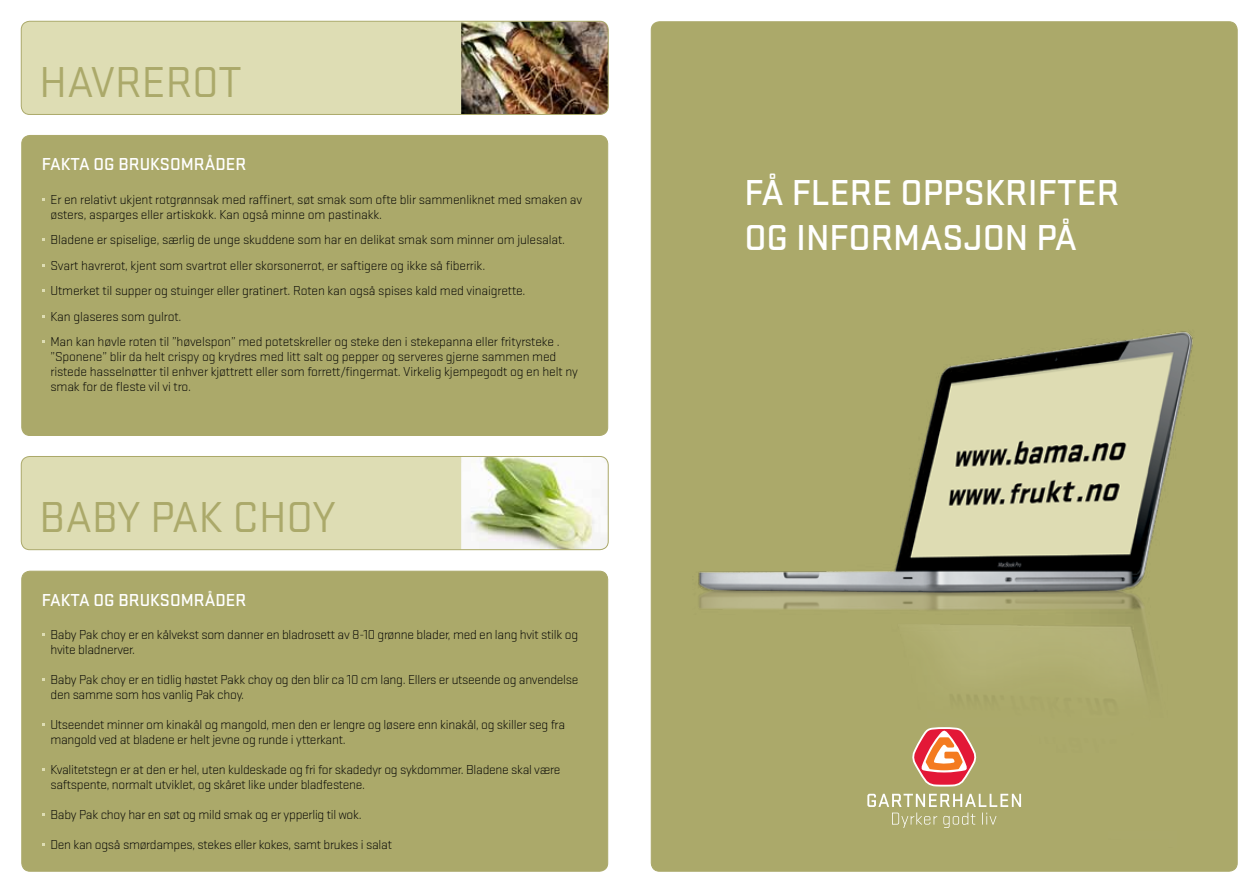
<style>
.page{position:relative;width:1259px;height:893px;background:#fff}
.page>*{position:absolute;margin:0;border:0;box-sizing:border-box;transform-origin:0 0}
.t1{font:45px "Stratum 1";color:#aba96a}
.t2{font:500 37.5px/45px "Stratum 1";color:#fff}
.t3{font:500 18px "Stratum 1";color:#fff}
.t4{font:300 13.5px/15px "Stratum 1";letter-spacing:-.015em;color:#000}
</style>
<div class="page">
<div style="left:21px;top:21px;width:587px;height:93px;background:#deddb4;border-radius:9px"></div>
<img style="left:461px;top:21px;width:147px;height:93px">
<div style="left:21px;top:21px;width:587px;height:94px;border:1px solid #aba96a;border-radius:9px"></div>
<div style="left:21px;top:456px;width:587px;height:94px;background:#deddb4;border-radius:9px"></div>
<img style="left:461px;top:456px;width:147px;height:94px">
<div style="left:21px;top:456px;width:587px;height:94px;border:1px solid #aba96a;border-radius:9px"></div>
<div style="left:22px;top:135px;width:586px;height:300px;background:#aba96a;border-radius:8px"></div>
<div style="left:22px;top:571px;width:586px;height:300px;background:#aba96a;border-radius:8px"></div>
<div style="left:651px;top:22px;width:586px;height:849px;background:#aba96a;border-radius:8px"></div>
<img style="left:652px;top:331px;width:541px;height:540px">
<svg style="left:911px;top:727px;width:66px;height:60px"></svg>
<svg style="left:867px;top:794px;width:154px;height:34px"></svg>
<h1 class="t1" style="left:40px;top:53px;width:203px">HAVREROT</h1>
<h3 class="t3" style="left:42px;top:152px;width:206px">FAKTA OG BRUKSOMRÅDER</h3>
<p class="t4" style="left:50px;top:191px;width:533px">Er en relativt ukjent rotgrønnsak med raffinert, søt smak som ofte blir sammenliknet med smaken av østers, asparges eller artiskokk. Kan også minne om pastinakk.</p>
<p class="t4" style="left:50px;top:226px;width:516px;line-height:25.5px">Bladene er spiselige, særlig de unge skuddene som har en delikat smak som minner om julesalat.<br>Svart havrerot, kjent som svartrot eller skorsonerrot, er saftigere og ikke så fiberrik.<br>Utmerket til supper og stuinger eller gratinert. Roten kan også spises kald med vinaigrette.<br>Kan glaseres som gulrot.<br>Man kan høvle roten til ”høvelspon” med potetskreller og steke den i stekepanna eller frityrsteke .</p>
<p class="t4" style="left:50px;top:349px;width:529px">”Sponene” blir da helt crispy og krydres med litt salt og pepper og serveres gjerne sammen med ristede hasselnøtter til enhver kjøttrett eller som forrett/fingermat. Virkelig kjempegodt og en helt ny smak for de fleste vil vi tro.</p>
<h1 class="t1" style="left:40px;top:488px;width:298px">BABY PAK CHOY</h1>
<h3 class="t3" style="left:42px;top:588px;width:206px">FAKTA OG BRUKSOMRÅDER</h3>
<p class="t4" style="left:50px;top:627px;width:529px">Baby Pak choy er en kålvekst som danner en bladrosett av 8-10 grønne blader, med en lang hvit stilk og hvite bladnerver.</p>
<p class="t4" style="left:50px;top:672px;width:529px">Baby Pak choy er en tidlig høstet Pakk choy og den blir ca 10 cm lang. Ellers er utseende og anvendelse den samme som hos vanlig Pak choy.</p>
<p class="t4" style="left:50px;top:717px;width:516px">Utseendet minner om kinakål og mangold, men den er lengre og løsere enn kinakål, og skiller seg fra mangold ved at bladene er helt jevne og runde i ytterkant.</p>
<p class="t4" style="left:50px;top:762px;width:511px">Kvalitetstegn er at den er hel, uten kuldeskade og fri for skadedyr og sykdommer. Bladene skal være saftspente, normalt utviklet, og skåret like under bladfestene.</p>
<p class="t4" style="left:50px;top:807px;width:313px">Baby Pak choy har en søt og mild smak og er ypperlig til wok.</p>
<p class="t4" style="left:50px;top:837px;width:343px">Den kan også smørdampes, stekes eller kokes, samt brukes i salat</p>
<h2 class="t2" style="left:744px;top:168px;width:376px">FÅ FLERE OPPSKRIFTER<br>OG INFORMASJON PÅ</h2>
</div>
